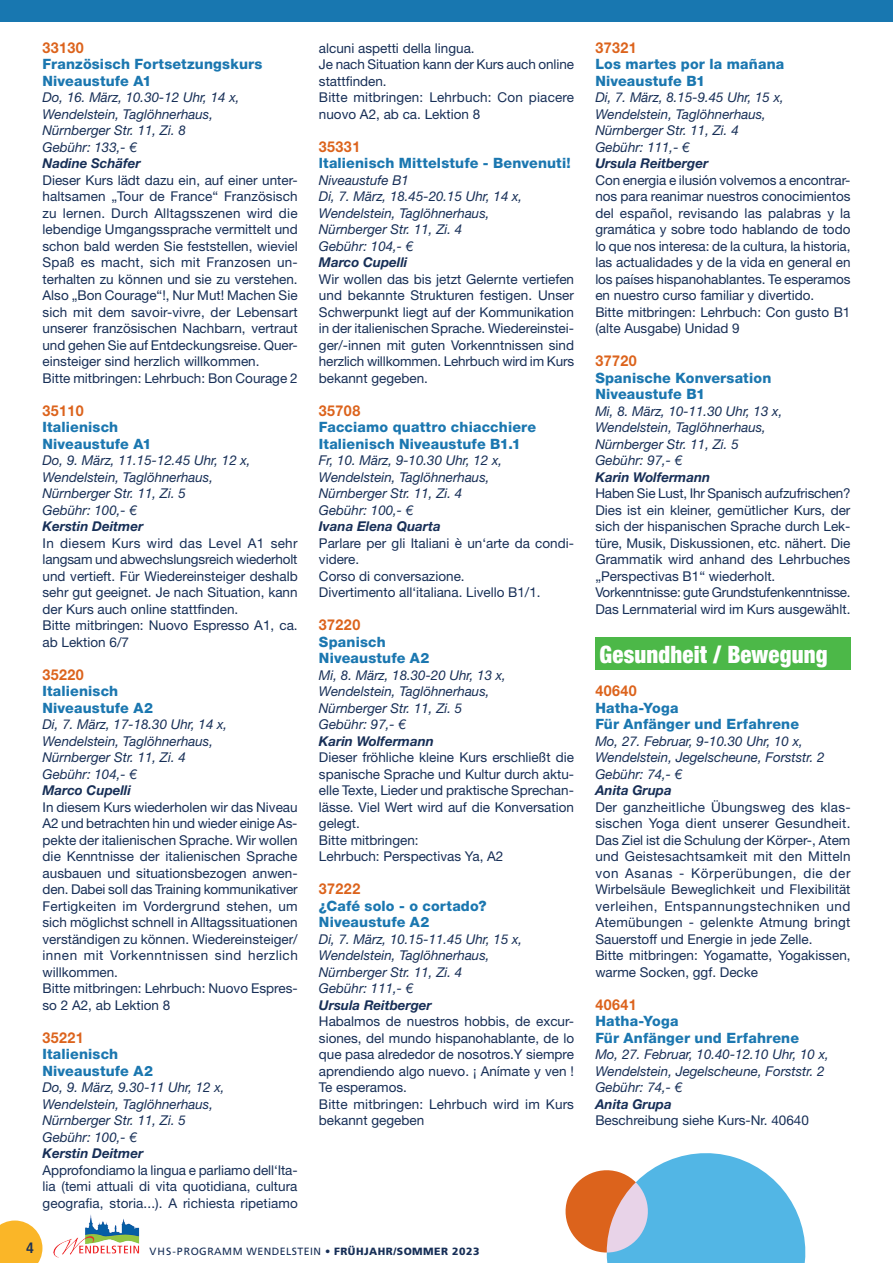
<style>
.page{position:relative;width:893px;height:1263px;background:#fff}
.page>*{position:absolute;margin:0;border:0;box-sizing:border-box;transform-origin:0 0}
.t1{font:900 condensed 24px "Helvetica Neue LT Std";letter-spacing:.005em;color:#fff;scale:.95 1}
.t2{font:700 15px "Helvetica Neue LT Std";letter-spacing:.03em;color:#dc631c;scale:.95 1}
.t3{font:700 condensed 15px "Frutiger LT Std";color:#172f57}
.t4{font:800 14.25px/16.5px "Helvetica Neue LT Std";letter-spacing:.01em;color:#1b77b0}
.t5{font:13.5px/16.5px "Helvetica Neue LT Std";color:#172f57}
.t6{font:italic 13.5px/16.5px "Helvetica Neue LT Std";color:#172f57}
.t7{font:italic 700 13.5px "Helvetica Neue LT Std";color:#172f57}
.t8{font:10.5px "Frutiger LT Std";letter-spacing:.045em;color:#172f57}
.s1{font-weight:900}
</style>
<div class="page">
<svg style="left:0;top:1220px;width:42px;height:43px;background:#fabe41"></svg>
<img style="left:53px;top:1214px;width:86px;height:44px">
<div style="left:595px;top:638px;width:255px;height:32px;background:#4cb848"></div>
<svg style="left:565px;top:1153px;width:241px;height:110px"></svg>
<div style="left:0;top:0;width:893px;height:21px;background:#1877b0"></div>
<p class="t2" style="left:43px;top:38px;width:45px">33130</p>
<p class="t4" style="left:43px;top:56px;width:221px">Französisch Fortsetzungskurs<br>Niveaustufe A1</p>
<p class="t6" style="left:43px;top:89px;width:198px">Do, 16. März, 10.30-12 Uhr, 14 x,<br>Wendelstein, Taglöhnerhaus,<br>Nürnberger Str. 11, Zi. 8<br>Gebühr: 133,- €</p>
<p class="t7" style="left:43px;top:155px;width:100px">Nadine Schäfer</p>
<p class="t5" style="left:43px;top:171px;width:257px">Dieser Kurs lädt dazu ein, auf einer unter&shy;haltsamen „Tour de France“ Französisch zu lernen. Durch Alltagsszenen wird die lebendige Umgangssprache vermittelt und schon bald werden Sie feststellen, wieviel Spaß es macht, sich mit Franzosen un&shy;terhalten zu können und sie zu verstehen.<br>Also „Bon Courage“!, Nur Mut! Machen Sie sich mit dem savoir-vivre, der Lebensart unserer französischen Nachbarn, vertraut und gehen Sie auf Entdeckungsreise. Quer&shy;einsteiger sind herzlich willkommen.<br>Bitte mitbringen: Lehrbuch: Bon Courage 2</p>
<p class="t2" style="left:43px;top:401px;width:45px">35110</p>
<p class="t4" style="left:43px;top:419px;width:110px">Italienisch<br>Niveaustufe A1</p>
<p class="t6" style="left:43px;top:452px;width:210px">Do, 9. März, 11.15-12.45 Uhr, 12 x,<br>Wendelstein, Taglöhnerhaus,<br>Nürnberger Str. 11, Zi. 5<br>Gebühr: 100,- €</p>
<p class="t7" style="left:43px;top:518px;width:102px">Kerstin Deitmer</p>
<p class="t5" style="left:43px;top:534px;width:257px">In diesem Kurs wird das Level A1 sehr langsam und abwechslungsreich wiederholt und vertieft. Für Wiedereinsteiger deshalb sehr gut geeignet. Je nach Situation, kann der Kurs auch online stattfinden.<br>Bitte mitbringen: Nuovo Espresso A1, ca. ab Lektion 6/7</p>
<p class="t2" style="left:43px;top:665px;width:45px">35220</p>
<p class="t4" style="left:43px;top:683px;width:112px">Italienisch<br>Niveaustufe A2</p>
<p class="t6" style="left:43px;top:716px;width:186px">Di, 7. März, 17-18.30 Uhr, 14 x,<br>Wendelstein, Taglöhnerhaus,<br>Nürnberger Str. 11, Zi. 4<br>Gebühr: 104,- €</p>
<p class="t7" style="left:43px;top:782px;width:90px">Marco Cupelli</p>
<p class="t5" style="left:43px;top:798px;width:257px">In diesem Kurs wiederholen wir das Niveau A2 und betrachten hin und wieder einige As&shy;pekte der italienischen Sprache. Wir wollen die Kenntnisse der italienischen Sprache ausbauen und situationsbezogen anwen&shy;den. Dabei soll das Training kommunikativer Fertigkeiten im Vordergrund stehen, um sich möglichst schnell in Alltagssituationen verständigen zu können. Wiedereinsteiger/ innen mit Vorkenntnissen sind herzlich willkommen.<br>Bitte mitbringen: Lehrbuch: Nuovo Espres&shy;so 2 A2, ab Lektion 8</p>
<p class="t2" style="left:43px;top:1028px;width:45px">35221</p>
<p class="t4" style="left:43px;top:1046px;width:112px">Italienisch<br>Niveaustufe A2</p>
<p class="t6" style="left:43px;top:1079px;width:184px">Do, 9. März, 9.30-11 Uhr, 12 x,<br>Wendelstein, Taglöhnerhaus,<br>Nürnberger Str. 11, Zi. 5<br>Gebühr: 100,- €</p>
<p class="t7" style="left:43px;top:1145px;width:102px">Kerstin Deitmer</p>
<p class="t5" style="left:43px;top:1161px;width:257px;text-align:justify">Approfondiamo la lingua e parliamo dell‘Ita&shy;lia (temi attuali di vita quotidiana, cultura geografia, storia...). A richiesta ripetiamo</p>
<p class="t5" style="left:319px;top:39px;width:257px">alcuni aspetti della lingua.<br>Je nach Situation kann der Kurs auch online stattfinden.<br>Bitte mitbringen: Lehrbuch: Con piacere nuovo A2, ab ca. Lektion 8</p>
<p class="t2" style="left:319px;top:137px;width:45px">35331</p>
<p class="t4" style="left:319px;top:155px;width:253px">ltalienisch Mittelstufe - Benvenuti!</p>
<p class="t6" style="left:319px;top:171px;width:205px">Niveaustufe B1<br>Di, 7. März, 18.45-20.15 Uhr, 14 x,<br>Wendelstein, Taglöhnerhaus,<br>Nürnberger Str. 11, Zi. 4<br>Gebühr: 104,- €</p>
<p class="t7" style="left:319px;top:254px;width:90px">Marco Cupelli</p>
<p class="t5" style="left:319px;top:270px;width:257px;text-align:justify">Wir wollen das bis jetzt Gelernte vertiefen und bekannte Strukturen festigen. Unser Schwerpunkt liegt auf der Kommunikation in der italienischen Sprache. Wiedereinstei&shy;ger/-innen mit guten Vorkenntnissen sind herzlich willkommen. Lehrbuch wird im Kurs bekannt gegeben.</p>
<p class="t2" style="left:319px;top:401px;width:45px">35708</p>
<p class="t4" style="left:319px;top:419px;width:219px">Facciamo quattro chiacchiere<br>Italienisch Niveaustufe B1.1</p>
<p class="t6" style="left:319px;top:452px;width:185px">Fr, 10. März, 9-10.30 Uhr, 12 x,<br>Wendelstein, Taglöhnerhaus,<br>Nürnberger Str. 11, Zi. 4<br>Gebühr: 100,- €</p>
<p class="t7" style="left:319px;top:518px;width:123px">Ivana Elena Quarta</p>
<p class="t5" style="left:319px;top:534px;width:257px">Parlare per gli Italiani è un‘arte da condi&shy;videre.<br>Corso di conversazione.<br>Divertimento all‘italiana. Livello B1/1.</p>
<p class="t2" style="left:319px;top:616px;width:45px">37220</p>
<p class="t4" style="left:319px;top:633px;width:112px">Spanisch<br>Niveaustufe A2</p>
<p class="t6" style="left:319px;top:666px;width:189px">Mi, 8. März, 18.30-20 Uhr, 13 x,<br>Wendelstein, Taglöhnerhaus,<br>Nürnberger Str. 11, Zi. 5<br>Gebühr: 97,- €</p>
<p class="t7" style="left:319px;top:732px;width:117px">Karin Wolfermann</p>
<p class="t5" style="left:319px;top:749px;width:257px">Dieser fröhliche kleine Kurs erschließt die spanische Sprache und Kultur durch aktu&shy;elle Texte, Lieder und praktische Sprechan&shy;lässe. Viel Wert wird auf die Konversation gelegt.<br>Bitte mitbringen:<br>Lehrbuch: Perspectivas Ya, A2</p>
<p class="t2" style="left:319px;top:880px;width:45px">37222</p>
<p class="t4" style="left:319px;top:897px;width:169px">¿Café solo - o cortado?<br>Niveaustufe A2</p>
<p class="t6" style="left:319px;top:930px;width:205px">Di, 7. März, 10.15-11.45 Uhr, 15 x,<br>Wendelstein, Taglöhnerhaus,<br>Nürnberger Str. 11, Zi. 4<br>Gebühr: 111,- €</p>
<p class="t7" style="left:319px;top:996px;width:114px">Ursula Reitberger</p>
<p class="t5" style="left:319px;top:1013px;width:257px">Habalmos de nuestros hobbis, de excur&shy;siones, del mundo hispanohablante, de lo que pasa alrededor de nosotros.Y siempre aprendiendo algo nuevo. ¡ Anímate y ven !<br>Te esperamos.<br>Bitte mitbringen: Lehrbuch wird im Kurs bekannt gegeben</p>
<p class="t3" style="left:26px;top:1239px;width:9px">4</p>
<p class="t8" style="left:150px;top:1245px;width:331px">VHS-PROGRAMM WENDELSTEIN • <span class="s1">FRÜHJAHR/SOMMER 2023</span></p>
<p class="t2" style="left:595px;top:38px;width:45px">37321</p>
<p class="t4" style="left:595px;top:56px;width:190px">Los martes por la mañana<br>Niveaustufe B1</p>
<p class="t6" style="left:595px;top:89px;width:190px">Di, 7. März, 8.15-9.45 Uhr, 15 x,<br>Wendelstein, Taglöhnerhaus,<br>Nürnberger Str. 11, Zi. 4<br>Gebühr: 111,- €</p>
<p class="t7" style="left:595px;top:155px;width:114px">Ursula Reitberger</p>
<p class="t5" style="left:595px;top:171px;width:257px">Con energia e ilusión volvemos a encontrar&shy;nos para reanimar nuestros conocimientos del español, revisando las palabras y la gramática y sobre todo hablando de todo lo que nos interesa: de la cultura, la historia, las actualidades y de la vida en general en los países hispanohablantes. Te esperamos en nuestro curso familiar y divertido.<br>Bitte mitbringen: Lehrbuch: Con gusto B1 (alte Ausgabe) Unidad 9</p>
<p class="t2" style="left:595px;top:352px;width:45px">37720</p>
<p class="t4" style="left:595px;top:369px;width:177px">Spanische Konversation<br>Niveaustufe B1</p>
<p class="t6" style="left:595px;top:402px;width:189px">Mi, 8. März, 10-11.30 Uhr, 13 x,<br>Wendelstein, Taglöhnerhaus,<br>Nürnberger Str. 11, Zi. 5<br>Gebühr: 97,- €</p>
<p class="t7" style="left:595px;top:468px;width:117px">Karin Wolfermann</p>
<p class="t5" style="left:595px;top:485px;width:257px">Haben Sie Lust, Ihr Spanisch aufzufrischen?<br>Dies ist ein kleiner, gemütlicher Kurs, der sich der hispanischen Sprache durch Lek&shy;türe, Musik, Diskussionen, etc. nähert. Die Grammatik wird anhand des Lehrbuches „Perspectivas B1“ wiederholt.<br>Vorkenntnisse: gute Grundstufenkenntnisse.<br>Das Lernmaterial wird im Kurs ausgewählt.</p>
<h1 class="t1" style="left:600px;top:640px;width:241px">Gesundheit / Bewegung</h1>
<p class="t2" style="left:595px;top:682px;width:45px">40640</p>
<p class="t4" style="left:595px;top:699px;width:205px">Hatha-Yoga<br>Für Anfänger und Erfahrene</p>
<p class="t6" style="left:595px;top:732px;width:231px">Mo, 27. Februar, 9-10.30 Uhr, 10 x,<br>Wendelstein, Jegelscheune, Forststr. 2<br>Gebühr: 74,- €</p>
<p class="t7" style="left:595px;top:782px;width:78px">Anita Grupa</p>
<p class="t5" style="left:595px;top:798px;width:257px">Der ganzheitliche Übungsweg des klas&shy;sischen Yoga dient unserer Gesundheit.<br>Das Ziel ist die Schulung der Körper-, Atem und Geistesachtsamkeit mit den Mitteln von Asanas - Körperübungen, die der Wirbelsäule Beweglichkeit und Flexibilität verleihen, Entspannungstechniken und Atemübungen - gelenkte Atmung bringt Sauerstoff und Energie in jede Zelle.<br>Bitte mitbringen: Yogamatte, Yogakissen, warme Socken, ggf. Decke</p>
<p class="t2" style="left:595px;top:995px;width:45px">40641</p>
<p class="t4" style="left:595px;top:1013px;width:205px">Hatha-Yoga<br>Für Anfänger und Erfahrene</p>
<p class="t6" style="left:595px;top:1046px;width:235px">Mo, 27. Februar, 10.40-12.10 Uhr, 10 x,<br>Wendelstein, Jegelscheune, Forststr. 2<br>Gebühr: 74,- €</p>
<p class="t7" style="left:595px;top:1095px;width:78px">Anita Grupa</p>
<p class="t5" style="left:595px;top:1112px;width:215px">Beschreibung siehe Kurs-Nr. 40640</p>
</div>
